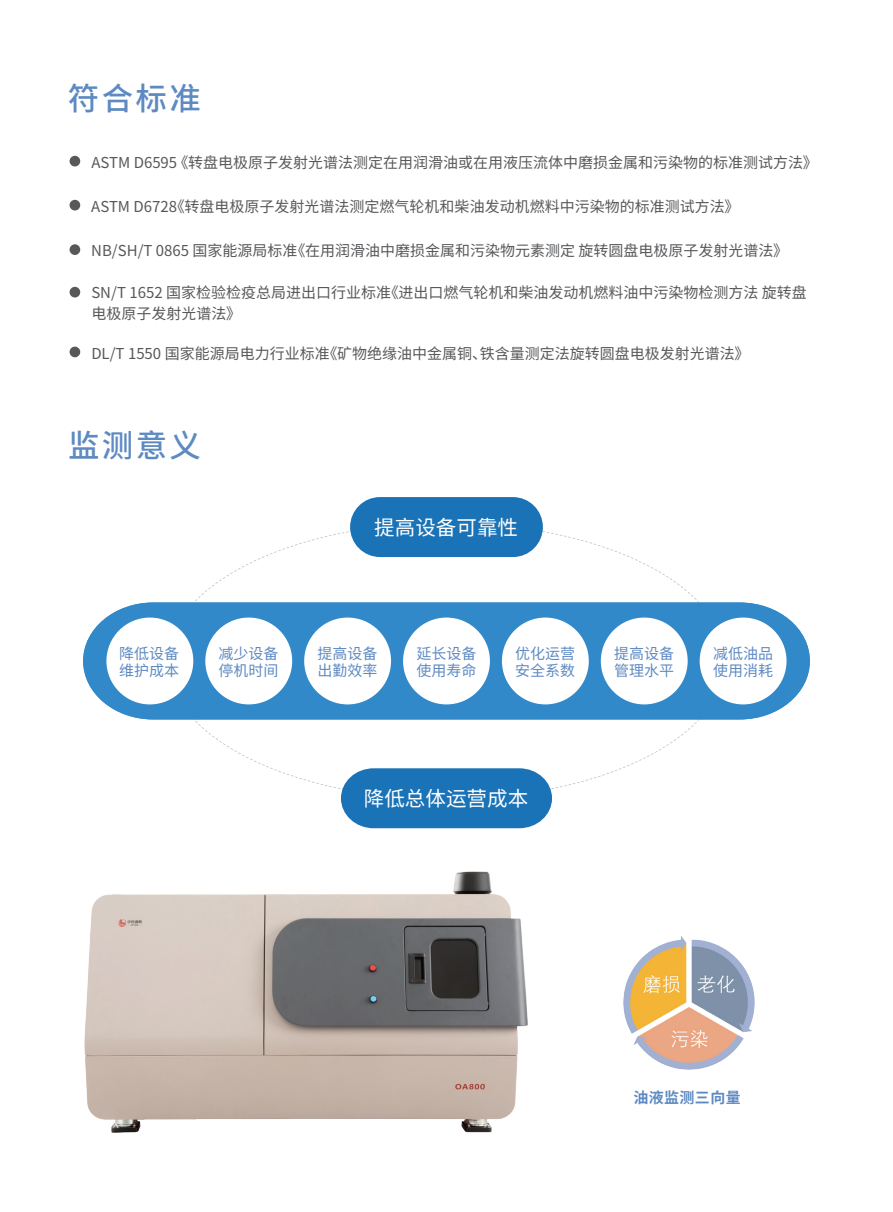
<style>
.page{position:relative;width:893px;height:1212px;background:#fff}
.page>*{position:absolute;margin:0;border:0;box-sizing:border-box;transform-origin:0 0}
.t1{font:500 31.5px "Noto Sans Hans";letter-spacing:.075em;color:#5e8ac2}
.t2{font:20.55px "Noto Sans Hans";color:#fff}
.t3{font:15px/21px "Noto Sans Hans";color:#57585a}
.t4{font:15px/17.4px "Noto Sans Hans";color:#5e8ac2}
.t5{font:700 15px "Noto Sans Hans";letter-spacing:.025em;color:#5e8ac2}
</style>
<div class="page">
<img style="left:84px;top:871px;width:444px;height:262px">
<div style="left:70px;top:156px;width:10px;height:10px;background:#57585a;border-radius:50%"></div>
<div style="left:70px;top:200px;width:10px;height:10px;background:#57585a;border-radius:50%"></div>
<div style="left:70px;top:244px;width:10px;height:11px;background:#57585a;border-radius:50%"></div>
<div style="left:70px;top:287px;width:10px;height:10px;background:#57585a;border-radius:50%"></div>
<div style="left:70px;top:347px;width:10px;height:10px;background:#57585a;border-radius:50%"></div>
<img style="left:623px;top:936px;width:132px;height:134px">
<svg style="left:167px;top:531px;width:559px;height:258px"></svg>
<svg style="left:83px;top:602px;width:727px;height:117px;background:#4493cd"></svg>
<div style="left:106px;top:617px;width:87px;height:87px;background:#fff;border-radius:50%"></div>
<div style="left:205px;top:617px;width:87px;height:87px;background:#fff;border-radius:50%"></div>
<div style="left:304px;top:617px;width:87px;height:87px;background:#fff;border-radius:50%"></div>
<div style="left:403px;top:617px;width:87px;height:87px;background:#fff;border-radius:50%"></div>
<div style="left:502px;top:617px;width:87px;height:87px;background:#fff;border-radius:50%"></div>
<div style="left:601px;top:617px;width:87px;height:87px;background:#fff;border-radius:50%"></div>
<div style="left:700px;top:617px;width:86px;height:87px;background:#fff;border-radius:50%"></div>
<div style="left:350px;top:497px;width:193px;height:60px;background:#1a72b7;border-radius:30px"></div>
<svg style="left:341px;top:768px;width:211px;height:60px;background:#2a7bbc"></svg>
<h1 class="t1" style="left:68px;top:80px;width:135px">符合标准</h1>
<p class="t3" style="left:91px;top:152px;width:728px">ASTM D6595 《转盘电极原子发射光谱法测定在用润滑油或在用液压流体中磨损金属和污染物的标准测试方法》</p>
<p class="t3" style="left:91px;top:196px;width:650px">ASTM D6728《转盘电极原子发射光谱法测定燃气轮机和柴油发动机燃料中污染物的标准测试方法》</p>
<p class="t3" style="left:91px;top:240px;width:698px">NB/SH/T 0865 国家能源局标准《在用润滑油中磨损金属和污染物元素测定 旋转圆盘电极原子发射光谱法》</p>
<p class="t3" style="left:91px;top:283px;width:717px">SN/T 1652 国家检验检疫总局进出口行业标准《进出口燃气轮机和柴油发动机燃料油中污染物检测方法 旋转盘电极原子发射光谱法》</p>
<p class="t3" style="left:91px;top:343px;width:660px">DL/T 1550 国家能源局电力行业标准《矿物绝缘油中金属铜、铁含量测定法旋转圆盘电极发射光谱法》</p>
<h1 class="t1" style="left:68px;top:428px;width:135px">监测意义</h1>
<h2 class="t2" style="left:374px;top:516px;width:145px">提高设备可靠性</h2>
<p class="t4" style="left:119px;top:645px;width:61px">降低设备维护成本</p>
<p class="t4" style="left:219px;top:645px;width:61px">减少设备停机时间</p>
<p class="t4" style="left:317px;top:645px;width:61px">提高设备出勤效率</p>
<p class="t4" style="left:416px;top:645px;width:61px">延长设备使用寿命</p>
<p class="t4" style="left:515px;top:645px;width:61px">优化运营安全系数</p>
<p class="t4" style="left:614px;top:645px;width:61px">提高设备管理水平</p>
<p class="t4" style="left:713px;top:645px;width:61px">减低油品使用消耗</p>
<h2 class="t2" style="left:364px;top:787px;width:166px">降低总体运营成本</h2>
<p class="t5" style="left:633px;top:1089px;width:109px">油液监测三向量</p>
</div>
